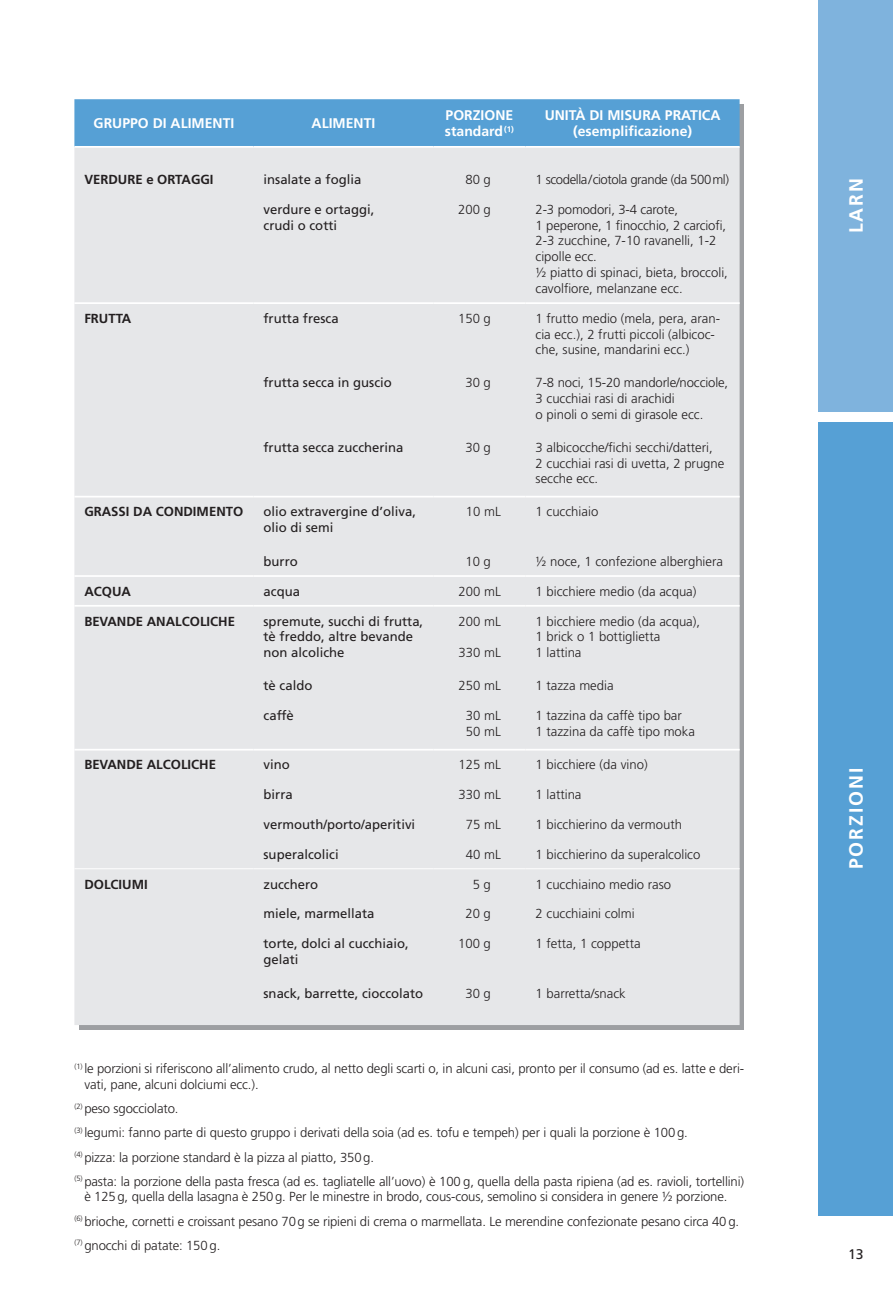
<style>
.page{position:relative;width:893px;height:1290px;background:#fff}
.page>*{position:absolute;margin:0;border:0;box-sizing:border-box;transform-origin:0 0}
.intestazione_dx{font:700 19.25px "Frutiger LT Std";letter-spacing:.1em;color:#fff}
.t1{font:700 14px "Frutiger LT Std";color:#fff}
.t2{font:14px "Frutiger LT Std";color:#231f20}
.paragrafo{font:300 13.12px/15.8px "Frutiger LT Std";letter-spacing:-.01em;color:#231f20}
.t3{font:13.12px/15.8px "Frutiger LT Std";color:#231f20}
.t4{font:700 13.12px "Frutiger LT Std";color:#231f20}
.paragrafo-2{font:300 13.12px "Frutiger LT Std";letter-spacing:-.03em;color:#231f20}
</style>
<div class="page">
<div style="left:819px;top:422px;width:74px;height:793px;background:#56a0d5"></div>
<div style="left:819px;top:0;width:74px;height:412px;background:#7fb3dd"></div>
<div style="left:74px;top:99px;width:666px;height:47px;background:#56a0d5"></div>
<div style="left:74px;top:148px;width:666px;height:877px;background:#e6e7e9"></div>
<hr style="left:74px;top:302px;width:180px;height:2px;background:#fff">
<hr style="left:254px;top:302px;width:179px;height:2px;background:#fff">
<hr style="left:433px;top:302px;width:93px;height:2px;background:#fff">
<hr style="left:526px;top:302px;width:214px;height:2px;background:#fff">
<hr style="left:74px;top:496px;width:180px;height:1px;background:#fff">
<hr style="left:254px;top:496px;width:179px;height:1px;background:#fff">
<hr style="left:433px;top:496px;width:93px;height:1px;background:#fff">
<hr style="left:526px;top:496px;width:214px;height:1px;background:#fff">
<hr style="left:74px;top:575px;width:180px;height:2px;background:#fff">
<hr style="left:254px;top:575px;width:179px;height:2px;background:#fff">
<hr style="left:433px;top:575px;width:93px;height:2px;background:#fff">
<hr style="left:526px;top:575px;width:214px;height:2px;background:#fff">
<hr style="left:74px;top:605px;width:180px;height:2px;background:#fff">
<hr style="left:254px;top:605px;width:179px;height:2px;background:#fff">
<hr style="left:433px;top:605px;width:93px;height:2px;background:#fff">
<hr style="left:526px;top:605px;width:214px;height:2px;background:#fff">
<hr style="left:74px;top:749px;width:180px;height:1px;background:#fff">
<hr style="left:254px;top:749px;width:179px;height:1px;background:#fff">
<hr style="left:433px;top:749px;width:93px;height:1px;background:#fff">
<hr style="left:526px;top:749px;width:214px;height:1px;background:#fff">
<hr style="left:74px;top:868px;width:180px;height:1px;background:#fff">
<hr style="left:254px;top:868px;width:179px;height:1px;background:#fff">
<hr style="left:433px;top:868px;width:93px;height:1px;background:#fff">
<hr style="left:526px;top:868px;width:214px;height:1px;background:#fff">
<p class="t1" style="left:94px;top:115px;width:142px">GRUPPO DI ALIMENTI</p>
<p class="t1" style="left:312px;top:115px;width:65px">ALIMENTI</p>
<p class="t1" style="left:446px;top:107px;width:69px">PORZIONE</p>
<p class="t1" style="left:445px;top:123px;width:71px">standard<sup>(1)</sup></p>
<p class="t1" style="left:545px;top:107px;width:177px">UNITÀ DI MISURA PRATICA</p>
<p class="t1" style="left:573px;top:123px;width:121px">(esemplificazione)</p>
<p class="t4" style="left:84px;top:172px;width:131px">VERDURE e ORTAGGI</p>
<p class="t3" style="left:264px;top:172px;width:99px">insalate a foglia</p>
<p class="paragrafo" style="left:465px;top:172px;width:27px">80 g</p>
<p class="paragrafo-2" style="left:536px;top:172px;width:195px">1 scodella/ciotola grande (da 500 ml)</p>
<p class="t3" style="left:264px;top:201px;width:112px">verdure e ortaggi,</p>
<p class="t3" style="left:264px;top:217px;width:75px">crudi o cotti</p>
<p class="paragrafo" style="left:458px;top:202px;width:34px">200 g</p>
<p class="paragrafo" style="left:536px;top:202px;width:144px">2-3 pomodori, 3-4 carote,</p>
<p class="paragrafo" style="left:536px;top:217px;width:192px">1 peperone, 1 finocchio, 2 carciofi,<br>2-3 zucchine, 7-10 ravanelli, 1-2 cipolle ecc.</p>
<p class="paragrafo" style="left:536px;top:265px;width:194px">½ piatto di spinaci, bieta, broccoli, cavolfiore, melanzane ecc.</p>
<p class="t4" style="left:84px;top:311px;width:49px">FRUTTA</p>
<p class="t3" style="left:264px;top:310px;width:77px">frutta fresca</p>
<p class="paragrafo" style="left:458px;top:311px;width:34px">150 g</p>
<p class="paragrafo" style="left:536px;top:311px;width:186px">1 frutto medio (mela, pera, aran&shy;cia ecc.), 2 frutti piccoli (albicoc&shy;che, susine, mandarini ecc.)</p>
<p class="t3" style="left:264px;top:375px;width:130px">frutta secca in guscio</p>
<p class="paragrafo" style="left:465px;top:375px;width:27px">30 g</p>
<p class="paragrafo" style="left:536px;top:375px;width:194px">7-8 noci, 15-20 mandorle/nocciole,<br>3 cucchiai rasi di arachidi<br>o pinoli o semi di girasole ecc.</p>
<p class="t3" style="left:264px;top:439px;width:142px">frutta secca zuccherina</p>
<p class="paragrafo" style="left:465px;top:440px;width:27px">30 g</p>
<p class="paragrafo" style="left:536px;top:440px;width:179px">3 albicocche/fichi secchi/datteri,</p>
<p class="paragrafo" style="left:536px;top:455px;width:190px">2 cucchiai rasi di uvetta, 2 prugne secche ecc.</p>
<p class="t4" style="left:84px;top:504px;width:160px">GRASSI DA CONDIMENTO</p>
<p class="t3" style="left:264px;top:504px;width:154px">olio extravergine d’oliva, olio di semi</p>
<p class="paragrafo" style="left:466px;top:504px;width:37px">10 mL</p>
<p class="paragrafo" style="left:536px;top:504px;width:64px">1 cucchiaio</p>
<p class="t3" style="left:264px;top:554px;width:36px">burro</p>
<p class="paragrafo" style="left:465px;top:554px;width:27px">10 g</p>
<p class="paragrafo" style="left:536px;top:554px;width:189px">½ noce, 1 confezione alberghiera</p>
<p class="t4" style="left:84px;top:583px;width:48px">ACQUA</p>
<p class="t3" style="left:264px;top:583px;width:38px">acqua</p>
<p class="paragrafo" style="left:459px;top:583px;width:44px">200 mL</p>
<p class="paragrafo" style="left:536px;top:583px;width:162px">1 bicchiere medio (da acqua)</p>
<p class="t4" style="left:84px;top:613px;width:152px">BEVANDE ANALCOLICHE</p>
<p class="t3" style="left:264px;top:613px;width:161px">spremute, succhi di frutta, tè freddo, altre bevande non alcoliche</p>
<p class="paragrafo" style="left:459px;top:613px;width:44px">200 mL</p>
<p class="paragrafo" style="left:536px;top:613px;width:166px">1 bicchiere medio (da acqua),</p>
<p class="paragrafo" style="left:536px;top:629px;width:126px">1 brick o 1 bottiglietta</p>
<p class="paragrafo" style="left:536px;top:645px;width:47px">1 lattina</p>
<p class="paragrafo" style="left:459px;top:645px;width:44px">330 mL</p>
<p class="t3" style="left:264px;top:678px;width:50px">tè caldo</p>
<p class="paragrafo" style="left:459px;top:678px;width:44px">250 mL</p>
<p class="paragrafo" style="left:536px;top:678px;width:80px">1 tazza media</p>
<p class="t3" style="left:264px;top:707px;width:32px">caffè</p>
<p class="paragrafo" style="left:466px;top:707px;width:37px">30 mL</p>
<p class="paragrafo" style="left:466px;top:723px;width:37px">50 mL</p>
<p class="paragrafo" style="left:536px;top:707px;width:148px">1 tazzina da caffè tipo bar</p>
<p class="paragrafo" style="left:536px;top:723px;width:161px">1 tazzina da caffè tipo moka</p>
<p class="t4" style="left:84px;top:757px;width:133px">BEVANDE ALCOLICHE</p>
<p class="t3" style="left:264px;top:757px;width:28px">vino</p>
<p class="paragrafo" style="left:459px;top:757px;width:44px">125 mL</p>
<p class="paragrafo" style="left:536px;top:757px;width:114px">1 bicchiere (da vino)</p>
<p class="t3" style="left:264px;top:787px;width:31px">birra</p>
<p class="paragrafo" style="left:459px;top:787px;width:44px">330 mL</p>
<p class="paragrafo" style="left:536px;top:787px;width:47px">1 lattina</p>
<p class="t3" style="left:264px;top:816px;width:153px">vermouth/porto/aperitivi</p>
<p class="paragrafo" style="left:466px;top:817px;width:37px">75 mL</p>
<p class="paragrafo" style="left:536px;top:817px;width:148px">1 bicchierino da vermouth</p>
<p class="t3" style="left:264px;top:846px;width:77px">superalcolici</p>
<p class="paragrafo" style="left:466px;top:846px;width:37px">40 mL</p>
<p class="paragrafo" style="left:536px;top:846px;width:166px">1 bicchierino da superalcolico</p>
<p class="t4" style="left:84px;top:876px;width:65px">DOLCIUMI</p>
<p class="t3" style="left:264px;top:876px;width:56px">zucchero</p>
<p class="paragrafo" style="left:473px;top:876px;width:20px">5 g</p>
<p class="paragrafo" style="left:536px;top:876px;width:137px">1 cucchiaino medio raso</p>
<p class="t3" style="left:264px;top:906px;width:112px">miele, marmellata</p>
<p class="paragrafo" style="left:465px;top:906px;width:27px">20 g</p>
<p class="paragrafo" style="left:536px;top:906px;width:101px">2 cucchiaini colmi</p>
<p class="t3" style="left:264px;top:936px;width:147px">torte, dolci al cucchiaio, gelati</p>
<p class="paragrafo" style="left:458px;top:936px;width:34px">100 g</p>
<p class="paragrafo" style="left:536px;top:936px;width:107px">1 fetta, 1 coppetta</p>
<p class="t3" style="left:264px;top:985px;width:161px">snack, barrette, cioccolato</p>
<p class="paragrafo" style="left:465px;top:985px;width:27px">30 g</p>
<p class="paragrafo" style="left:536px;top:985px;width:92px">1 barretta/snack</p>
<p class="paragrafo" style="left:84px;top:1061px;width:661px;text-indent:-10px"><sup>(1)</sup> le porzioni si riferiscono all’alimento crudo, al netto degli scarti o, in alcuni casi, pronto per il consumo (ad es. latte e deri&shy;vati, pane, alcuni dolciumi ecc.).</p>
<p class="paragrafo" style="left:74px;top:1101px;width:106px"><sup>(2)</sup> peso sgocciolato.</p>
<p class="paragrafo" style="left:74px;top:1125px;width:615px"><sup>(3)</sup> legumi: fanno parte di questo gruppo i derivati della soia (ad es. tofu e tempeh) per i quali la porzione è 100 g.</p>
<p class="paragrafo" style="left:74px;top:1149px;width:301px"><sup>(4)</sup> pizza: la porzione standard è la pizza al piatto, 350 g.</p>
<p class="paragrafo" style="left:74px;top:1173px;width:671px;text-align:center"><sup>(5)</sup> pasta: la porzione della pasta fresca (ad es. tagliatelle all’uovo) è 100 g, quella della pasta ripiena (ad es. ravioli, tortellini) è 125 g, quella della lasagna è 250 g. Per le minestre in brodo, cous-cous, semolino si considera in genere ½ porzione.</p>
<p class="paragrafo" style="left:74px;top:1213px;width:666px"><sup>(6)</sup> brioche, cornetti e croissant pesano 70 g se ripieni di crema o marmellata. Le merendine confezionate pesano circa 40 g.</p>
<p class="paragrafo" style="left:74px;top:1237px;width:147px"><sup>(7)</sup> gnocchi di patate: 150 g.</p>
<p class="intestazione_dx" style="left:845px;top:233px;width:56px;rotate:-90deg">LARN</p>
<p class="intestazione_dx" style="left:845px;top:869px;width:103px;rotate:-90deg">PORZIONI</p>
<p class="t2" style="left:848px;top:1246px;width:17px">13</p>
</div>
